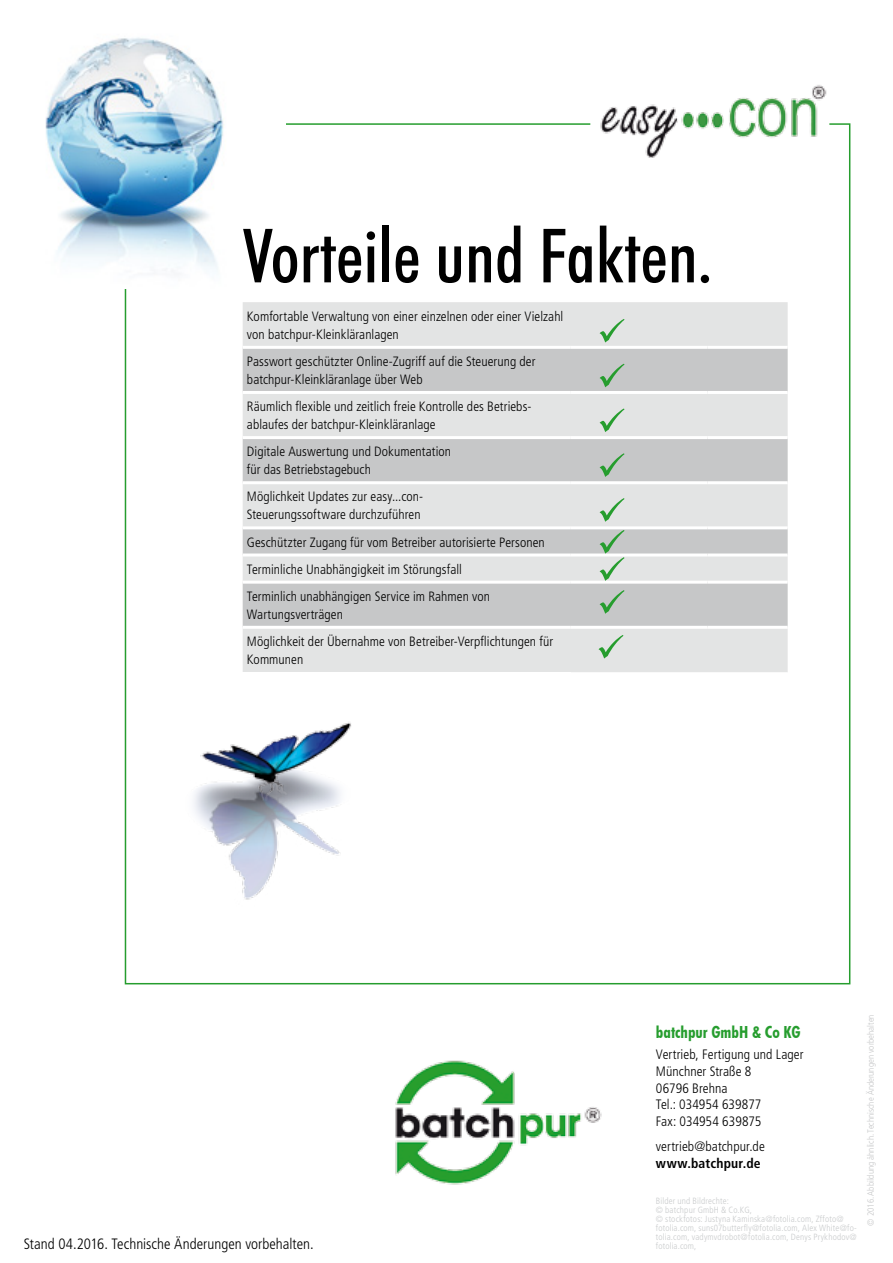
<style>
.page{position:relative;width:893px;height:1263px;background:#fff}
.page>*{position:absolute;margin:0;border:0;box-sizing:border-box;transform-origin:0 0}
.t1{font:500 condensed 75px "Futura BT";color:#000}
.t2{font:700 condensed 16.65px "Futura BT";color:#269d2e}
.t3{font:300 condensed 15px "Frutiger LT";color:#000}
.t4{font:300 condensed 13.65px/16.6px "Frutiger LT";letter-spacing:.005em;color:#000}
.t5{font:700 condensed 13.65px "Frutiger LT";letter-spacing:.015em;color:#000}
.t6{font:300 condensed 13.5px/18px "Frutiger LT";letter-spacing:.005em;color:#000}
.t7{font:300 condensed 9px/9px "Frutiger LT";letter-spacing:.02em;color:#c9cbcc}
.t8{font:300 condensed 9px "Frutiger LT";color:#c6c7c8}
</style>
<div class="page">
<img style="left:194px;top:722px;width:157px;height:178px">
<img style="left:600px;top:85px;width:226px;height:71px">
<img style="left:45px;top:37px;width:179px;height:235px">
<img style="left:395px;top:1060px;width:207px;height:125px">
<div style="left:243px;top:302px;width:545px;height:370px;background:#e3e4e4"></div>
<svg style="left:243px;top:349px;width:545px;height:277px;background:#d2d3d4"></svg>
<hr style="left:243px;top:346px;width:328px;height:3px;background:#fff">
<hr style="left:571px;top:346px;width:137px;height:3px;background:#fff">
<hr style="left:708px;top:346px;width:80px;height:3px;background:#fff">
<hr style="left:243px;top:391px;width:328px;height:3px;background:#fff">
<hr style="left:571px;top:391px;width:137px;height:3px;background:#fff">
<hr style="left:708px;top:391px;width:80px;height:3px;background:#fff">
<hr style="left:243px;top:436px;width:328px;height:3px;background:#fff">
<hr style="left:571px;top:436px;width:137px;height:3px;background:#fff">
<hr style="left:708px;top:436px;width:80px;height:3px;background:#fff">
<hr style="left:243px;top:481px;width:328px;height:3px;background:#fff">
<hr style="left:571px;top:481px;width:137px;height:3px;background:#fff">
<hr style="left:708px;top:481px;width:80px;height:3px;background:#fff">
<hr style="left:243px;top:526px;width:328px;height:3px;background:#fff">
<hr style="left:571px;top:526px;width:137px;height:3px;background:#fff">
<hr style="left:708px;top:526px;width:80px;height:3px;background:#fff">
<hr style="left:243px;top:553px;width:328px;height:3px;background:#fff">
<hr style="left:571px;top:553px;width:137px;height:3px;background:#fff">
<hr style="left:708px;top:553px;width:80px;height:3px;background:#fff">
<hr style="left:243px;top:581px;width:328px;height:3px;background:#fff">
<hr style="left:571px;top:581px;width:137px;height:3px;background:#fff">
<hr style="left:708px;top:581px;width:80px;height:3px;background:#fff">
<hr style="left:243px;top:626px;width:328px;height:3px;background:#fff">
<hr style="left:571px;top:626px;width:137px;height:3px;background:#fff">
<hr style="left:708px;top:626px;width:80px;height:3px;background:#fff">
<svg style="left:600px;top:453px;width:24px;height:24px"></svg>
<svg style="left:600px;top:408px;width:24px;height:24px"></svg>
<svg style="left:600px;top:498px;width:24px;height:24px"></svg>
<svg style="left:600px;top:530px;width:24px;height:51px"></svg>
<svg style="left:600px;top:590px;width:24px;height:24px"></svg>
<svg style="left:598px;top:635px;width:25px;height:23px"></svg>
<svg style="left:600px;top:364px;width:24px;height:23px"></svg>
<svg style="left:600px;top:319px;width:24px;height:24px"></svg>
<h1 class="t1" style="left:242px;top:210px;width:471px">Vorteile und Fakten.</h1>
<p class="t6" style="left:247px;top:307px;width:318px">Komfortable Verwaltung von einer einzelnen oder einer Vielzahl von batchpur-Kleinkläranlagen</p>
<p class="t6" style="left:247px;top:352px;width:290px">Passwort geschützter Online-Zugriff auf die Steuerung der batchpur-Kleinkläranlage über Web</p>
<p class="t6" style="left:247px;top:398px;width:286px">Räumlich flexible und zeitlich freie Kontrolle des Betriebs&shy;ablaufes der batchpur-Kleinkläranlage</p>
<p class="t6" style="left:247px;top:443px;width:206px">Digitale Auswertung und Dokumentation für das Betriebstagebuch</p>
<p class="t6" style="left:247px;top:488px;width:178px">Möglichkeit Updates zur easy...con-<br>Steuerungssoftware durchzuführen</p>
<p class="t6" style="left:247px;top:528px;width:299px;line-height:27.2px">Geschützter Zugang für vom Betreiber autorisierte Personen<br>Terminliche Unabhängigkeit im Störungsfall<br>Terminlich unabhängigen Service im Rahmen von</p>
<p class="t6" style="left:247px;top:601px;width:308px;line-height:27.2px">Wartungsverträgen<br>Möglichkeit der Übernahme von Betreiber-Verpflichtungen für</p>
<p class="t6" style="left:247px;top:650px;width:58px">Kommunen</p>
<p class="t3" style="left:24px;top:1235px;width:291px">Stand 04.2016. Technische Änderungen vorbehalten.</p>
<p class="t2" style="left:656px;top:1022px;width:146px">batchpur GmbH &amp; Co KG</p>
<p class="t4" style="left:656px;top:1046px;width:149px">Vertrieb, Fertigung und Lager<br>Münchner Straße 8<br>06796 Brehna<br>Tel.: 034954 639877<br>Fax: 034954 639875</p>
<p class="t4" style="left:656px;top:1138px;width:110px">vertrieb@batchpur.de</p>
<p class="t5" style="left:656px;top:1155px;width:106px">www.batchpur.de</p>
<p class="t7" style="left:656px;top:1196px;width:202px">Bilder und Bildrechte:<br>© batchpur GmbH &amp; Co.KG,<br>© stockfotos: Justyna Kaminska@fotolia.com, Zffoto@ fotolia.com, suns07butterfly@fotolia.com, Alex White@fo&shy;tolia.com, vadymvdrobot@fotolia.com, Denys Prykhodov@ fotolia.com,</p>
<p class="t8" style="left:866px;top:1226px;width:213px;rotate:-90deg">© 2016. Abbildung ähnlich. Technische Änderungen vorbehalten</p>
</div>
